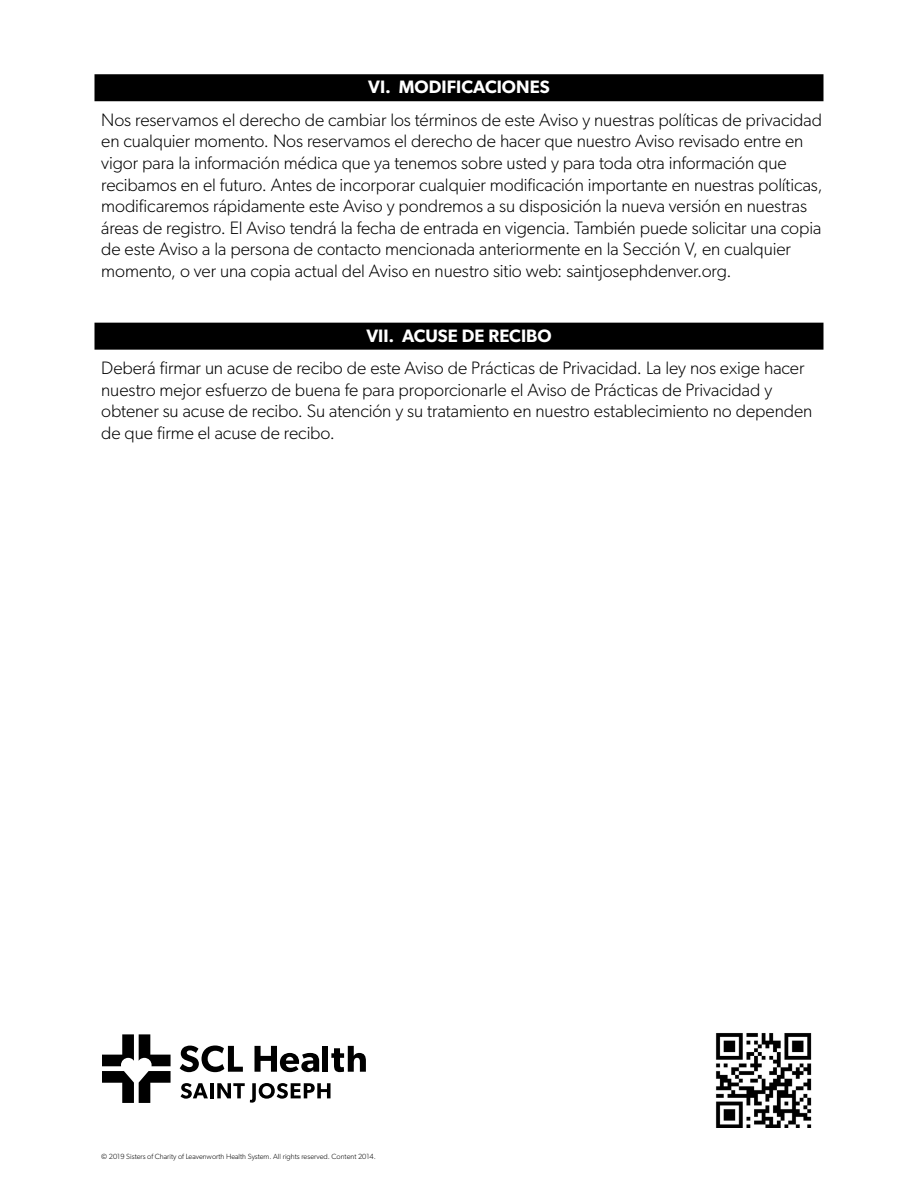
<style>
.page{position:relative;width:918px;height:1188px;background:#fff}
.page>*{position:absolute;margin:0;border:0;box-sizing:border-box;transform-origin:0 0}
.t1{font:300 18px/21.6px "Gibson";letter-spacing:-.005em;color:#000}
.t2{font:600 18px "Gibson";color:#fff}
.t3{font:300 7.5px "Gibson";color:#000}
</style>
<div class="page">
<div style="left:94px;top:74px;width:730px;height:27px;background:#000"></div>
<div style="left:94px;top:323px;width:730px;height:27px;background:#000"></div>
<svg style="left:102px;top:1034px;width:69px;height:69px"></svg>
<svg style="left:180px;top:1046px;width:63px;height:26px"></svg>
<svg style="left:255px;top:1046px;width:64px;height:26px"></svg>
<div style="left:322px;top:1046px;width:6px;height:26px;background:#000"></div>
<svg style="left:331px;top:1046px;width:35px;height:26px"></svg>
<svg style="left:181px;top:1083px;width:27px;height:16px"></svg>
<hr style="left:210px;top:1083px;width:4px;height:15px;background:#000">
<svg style="left:217px;top:1083px;width:114px;height:20px"></svg>
<img style="left:715px;top:1033px;width:97px;height:95px">
<p class="t2" style="left:368px;top:76px;width:183px">VI. MODIFICACIONES</p>
<p class="t1" style="left:101px;top:109px;width:723px">Nos reservamos el derecho de cambiar los términos de este Aviso y nuestras políticas de privacidad en cualquier momento. Nos reservamos el derecho de hacer que nuestro Aviso revisado entre en vigor para la información médica que ya tenemos sobre usted y para toda otra información que recibamos en el futuro. Antes de incorporar cualquier modificación importante en nuestras políticas, modificaremos rápidamente este Aviso y pondremos a su disposición la nueva versión en nuestras áreas de registro. El Aviso tendrá la fecha de entrada en vigencia. También puede solicitar una copia de este Aviso a la persona de contacto mencionada anteriormente en la Sección V, en cualquier momento, o ver una copia actual del Aviso en nuestro sitio web: saintjosephdenver.org.</p>
<p class="t2" style="left:366px;top:325px;width:187px">VII. ACUSE DE RECIBO</p>
<p class="t1" style="left:101px;top:357px;width:713px">Deberá firmar un acuse de recibo de este Aviso de Prácticas de Privacidad. La ley nos exige hacer nuestro mejor esfuerzo de buena fe para proporcionarle el Aviso de Prácticas de Privacidad y obtener su acuse de recibo. Su atención y su tratamiento en nuestro establecimiento no dependen de que firme el acuse de recibo.</p>
<p class="t3" style="left:101px;top:1152px;width:276px">© 2019 Sisters of Charity of Leavenworth Health System. All rights reserved. Content 2014.</p>
</div>
